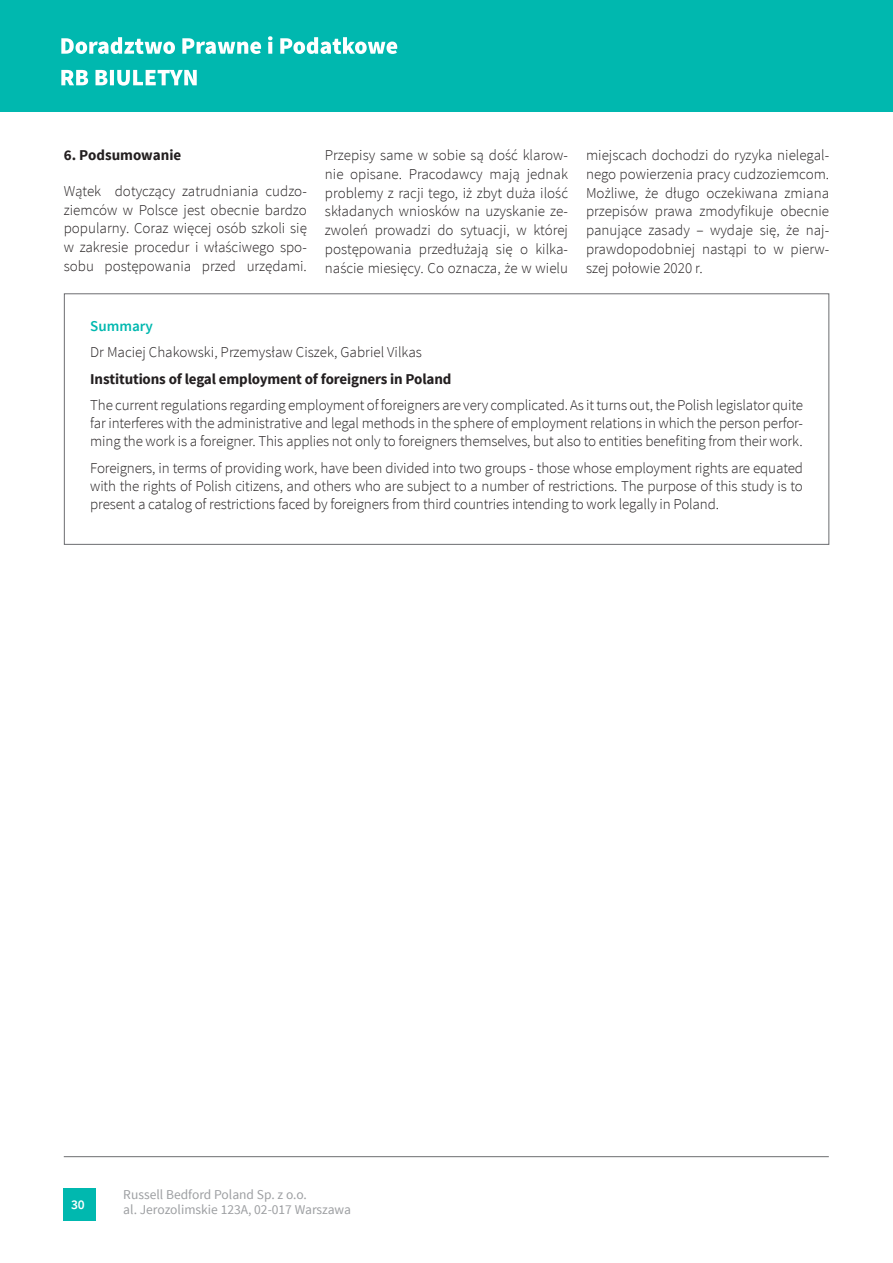
<style>
.page{position:relative;width:893px;height:1263px;background:#fff}
.page>*{position:absolute;margin:0;border:0;box-sizing:border-box;transform-origin:0 0}
.Tekst_główny{font:300 15px/18.8px "Source Sans Pro";color:#231f20;text-align:justify}
.Tekst_główny-2{font:700 15px "Source Sans Pro";letter-spacing:-.01em;color:#231f20}
.Srodtytul{font:600 15px "Source Sans Pro";color:#00b8af}
.t1{font:13.5px/15px "Source Sans Pro";color:#9d9fa2}
.t2{font:600 13.5px "Source Sans Pro";color:#fff}
</style>
<div class="page">
<hr style="left:64px;top:1156px;width:765px;height:1px;background:#6c6d70">
<div style="left:0;top:0;width:893px;height:112px;background:#00b8af"></div>
<div style="left:63px;top:1188px;width:33px;height:33px;background:#00b8af"></div>
<svg style="left:61px;top:69px;width:136px;height:17px"></svg>
<svg style="left:61px;top:36px;width:336px;height:18px"></svg>
<div style="left:64px;top:293px;width:765px;height:252px;border:1px solid #6c6d70"></div>
<p class="Tekst_główny-2" style="left:64px;top:145px;width:119px">6. Podsumowanie</p>
<p class="Tekst_główny" style="left:64px;top:182px;width:245px">Wątek dotyczący zatrudniania cudzo&shy;ziemców w Polsce jest obecnie bardzo popularny. Coraz więcej osób szkoli się w zakresie procedur i właściwego spo&shy;sobu postępowania przed urzędami.</p>
<p class="Tekst_główny" style="left:325px;top:146px;width:245px">Przepisy same w sobie są dość klarow&shy;nie opisane. Pracodawcy mają jednak problemy z racji tego, iż zbyt duża ilość składanych wniosków na uzyskanie ze&shy;zwoleń prowadzi do sytuacji, w której postępowania przedłużają się o kilka&shy;naście miesięcy. Co oznacza, że w wielu</p>
<p class="Tekst_główny" style="left:586px;top:146px;width:245px">miejscach dochodzi do ryzyka nielegal&shy;nego powierzenia pracy cudzoziemcom.<br>Możliwe, że długo oczekiwana zmiana przepisów prawa zmodyfikuje obecnie panujące zasady – wydaje się, że naj&shy;prawdopodobniej nastąpi to w pierw&shy;szej połowie 2020 r.</p>
<p class="Srodtytul" style="left:90px;top:316px;width:64px">Summary</p>
<p class="Tekst_główny" style="left:90px;top:343px;width:333px">Dr Maciej Chakowski, Przemysław Ciszek, Gabriel Vilkas</p>
<p class="Tekst_główny-2" style="left:90px;top:369px;width:363px">Institutions of legal employment of foreigners in Poland</p>
<p class="Tekst_główny" style="left:90px;top:397px;width:714px;line-height:18px">The current regulations regarding employment of foreigners are very complicated. As it turns out, the Polish legislator quite far interferes with the administrative and legal methods in the sphere of employment relations in which the person perfor&shy;ming the work is a foreigner. This applies not only to foreigners themselves, but also to entities benefiting from their work.</p>
<p class="Tekst_główny" style="left:90px;top:459px;width:714px;line-height:18px">Foreigners, in terms of providing work, have been divided into two groups - those whose employment rights are equated with the rights of Polish citizens, and others who are subject to a number of restrictions. The purpose of this study is to present a catalog of restrictions faced by foreigners from third countries intending to work legally in Poland.</p>
<p class="t2" style="left:71px;top:1196px;width:15px">30</p>
<p class="t1" style="left:123px;top:1187px;width:229px">Russell Bedford Poland Sp. z o.o.<br>al. Jerozolimskie 123A, 02-017 Warszawa</p>
</div>
